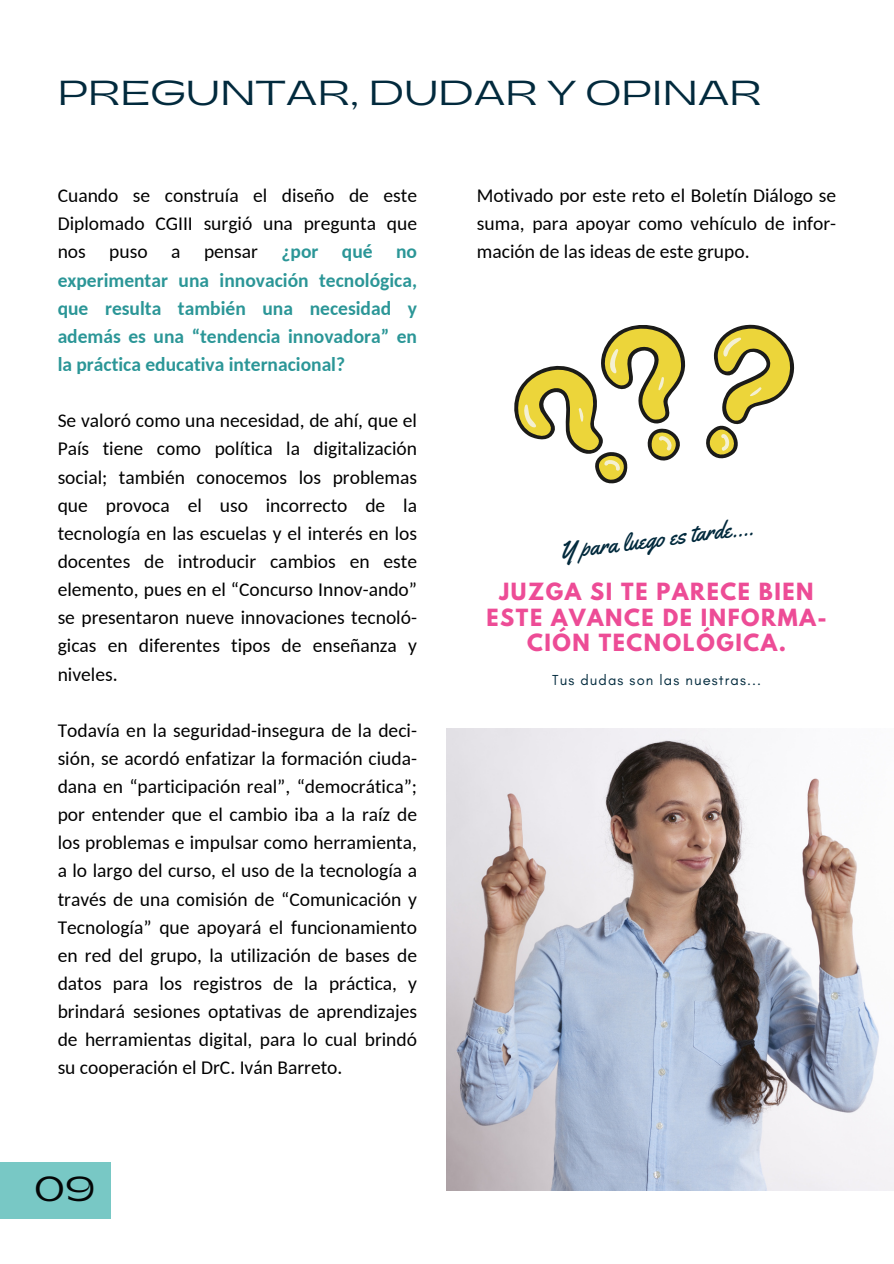
<style>
.page{position:relative;width:894px;height:1264px;background:#fff}
.page>*{position:absolute;margin:0;border:0;box-sizing:border-box;transform-origin:0 0}
.t1{font:33px "Gatwick";color:#022a3d}
.t2{font:33px "Gatwick";color:#040606}
.t3{font:24px "Yellowtail";color:#022a3d}
.t4{font:700 21px/25.8px "League Spartan";letter-spacing:.075em;color:#ed4c96;text-align:center}
.t5{font:19.5px/28.2px "Carlito";color:#000;text-align:justify}
.t6{font:700 19.5px/28.2px "Carlito";color:#2b9697;text-align:justify}
.t7{font:14.7px "Glacial Indifference";letter-spacing:.075em;color:#022a3d}
.s1{font-weight:400;color:#000}
</style>
<div class="page">
<div style="left:0;top:1161px;width:110px;height:57px;background:#78c8c5"></div>
<img style="left:446px;top:728px;width:447px;height:461px">
<svg style="left:514px;top:324px;width:281px;height:160px"></svg>
<h1 class="t1" style="left:58px;top:77px;width:705px">PREGUNTAR, DUDAR Y OPINAR</h1>
<p class="t6" style="left:58px;top:183px;width:361px"><span class="s1">Cuando se construía el diseño de este Diplomado CGIII surgió una pregunta que nos puso a pensar</span> ¿por qué no experimentar una innovación tecnológica, que resulta también una necesidad y además es una “tendencia innovadora” en la práctica educativa internacional?</p>
<p class="t5" style="left:58px;top:408px;width:361px">Se valoró como una necesidad, de ahí, que el País tiene como política la digitalización social; también conocemos los problemas que provoca el uso incorrecto de la tecnología en las escuelas y el interés en los docentes de introducir cambios en este elemento, pues en el “Concurso Innov-ando” se presentaron nueve innovaciones tecnoló&shy;gicas en diferentes tipos de enseñanza y niveles.</p>
<p class="t5" style="left:58px;top:717px;width:361px">Todavía en la seguridad-insegura de la deci&shy;sión, se acordó enfatizar la formación ciuda&shy;dana en “participación real”, “democrática”; por entender que el cambio iba a la raíz de los problemas e impulsar como herramienta, a lo largo del curso, el uso de la tecnología a través de una comisión de “Comunicación y Tecnología” que apoyará el funcionamiento en red del grupo, la utilización de bases de datos para los registros de la práctica, y brindará sesiones optativas de aprendizajes de herramientas digital, para lo cual brindó su cooperación el DrC. Iván Barreto.</p>
<p class="t2" style="left:34px;top:1172px;width:62px">09</p>
<p class="t5" style="left:477px;top:183px;width:361px">Motivado por este reto el Boletín Diálogo se suma, para apoyar como vehículo de infor&shy;mación de las ideas de este grupo.</p>
<h4 class="t3" style="left:557px;top:535px;width:196px;rotate:-7deg">Y para luego es tarde….</h4>
<p class="t4" style="left:486px;top:581px;width:341px">JUZGA SI TE PARECE BIEN<br>ESTE AVANCE DE INFORMA-<br>CIÓN TECNOLÓGICA.</p>
<h3 class="t7" style="left:552px;top:671px;width:210px">Tus dudas son las nuestras...</h3>
</div>
